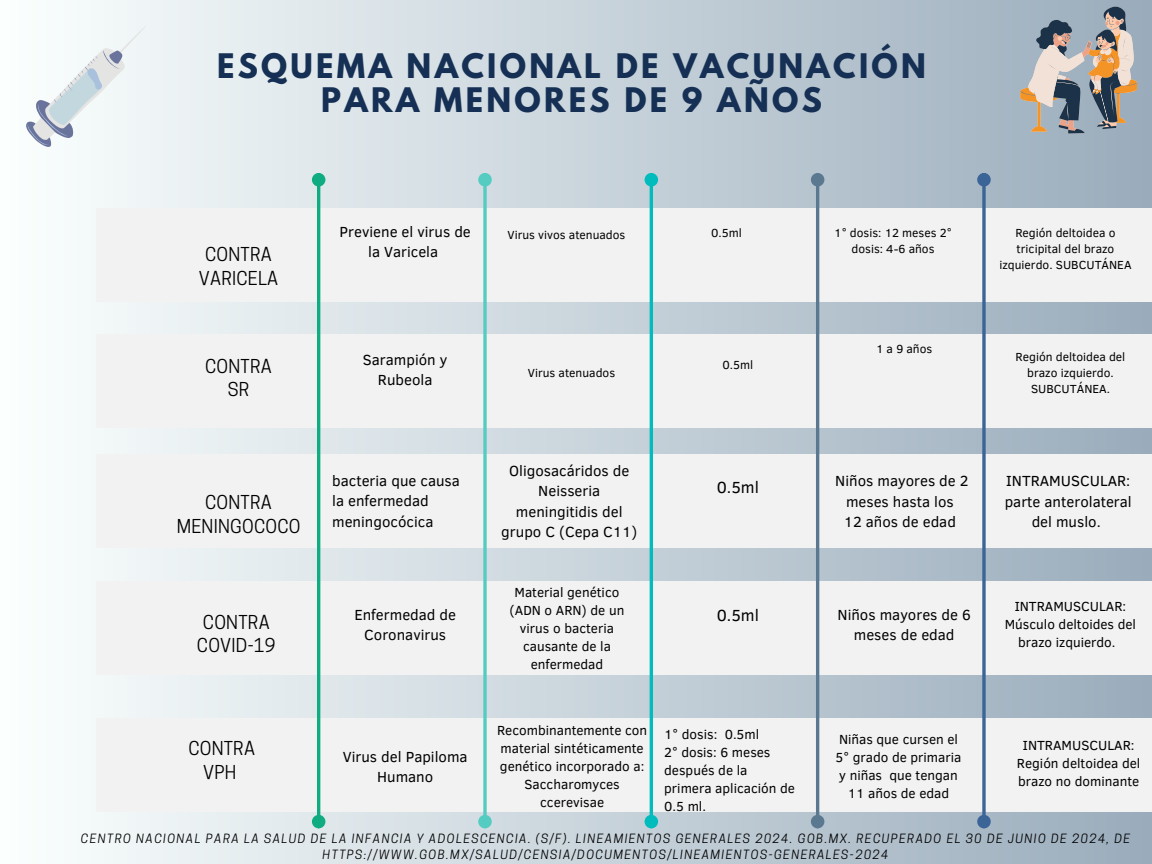
<style>
.page{position:relative;width:1152px;height:864px;background:#fff}
.page>*{position:absolute;margin:0;border:0;box-sizing:border-box;transform-origin:0 0}
.t1{font:700 30px/33.8px "League Spartan";letter-spacing:.11em;color:#153054;text-align:center}
.t2{font:18px/23.7px "Cooper Hewitt";letter-spacing:.015em;color:#000;text-align:center}
.t3{font:16.5px "Clear Sans";color:#000}
.t4{font:15px/20.2px "Clear Sans";color:#000;text-align:center}
.t5{font:13.5px/18px "Clear Sans";color:#000;text-align:center}
.t6{font:italic 12px/16px "Cooper Hewitt";letter-spacing:.12em;color:#000;text-align:center}
.t7{font:12px/16px "Clear Sans";color:#000;text-align:center}
</style>
<div class="page">
<div style="left:0;top:0;width:1152px;height:864px;background:linear-gradient(to right,#fbfffe,#9aacbb)"></div>
<div style="left:96px;top:208px;width:1056px;height:93px;background:#f2f2f2"></div>
<div style="left:96px;top:334px;width:1056px;height:94px;background:#f2f2f2"></div>
<div style="left:96px;top:454px;width:1056px;height:94px;background:#f2f2f2"></div>
<div style="left:96px;top:581px;width:1056px;height:94px;background:#f2f2f2"></div>
<div style="left:96px;top:718px;width:1056px;height:94px;background:#f2f2f2"></div>
<svg style="left:483px;top:187px;width:4px;height:628px;background:#6bd0c7"></svg>
<div style="left:480px;top:817px;width:10px;height:10px;background:#55ccc1;border-radius:50%"></div>
<div style="left:478px;top:815px;width:14px;height:13px;border:3px solid #55ccc1;border-radius:50%"></div>
<div style="left:480px;top:175px;width:10px;height:10px;background:#55ccc1;border-radius:50%"></div>
<div style="left:478px;top:173px;width:14px;height:14px;border:3px solid #55ccc1;border-radius:50%"></div>
<hr style="left:317px;top:186px;width:3px;height:630px;background:#0fac81">
<div style="left:314px;top:817px;width:10px;height:10px;background:#0fac81;border-radius:50%"></div>
<div style="left:312px;top:815px;width:13px;height:13px;border:3px solid #0fac81;border-radius:50%"></div>
<div style="left:314px;top:175px;width:10px;height:10px;background:#0fac81;border-radius:50%"></div>
<div style="left:312px;top:173px;width:13px;height:14px;border:3px solid #0fac81;border-radius:50%"></div>
<hr style="left:650px;top:186px;width:3px;height:630px;background:#00bcbc">
<div style="left:646px;top:817px;width:10px;height:10px;background:#00bcbc;border-radius:50%"></div>
<div style="left:645px;top:815px;width:13px;height:13px;border:3px solid #00bcbc;border-radius:50%"></div>
<div style="left:646px;top:175px;width:10px;height:10px;background:#00bcbc;border-radius:50%"></div>
<div style="left:645px;top:173px;width:13px;height:14px;border:3px solid #00bcbc;border-radius:50%"></div>
<hr style="left:816px;top:186px;width:3px;height:630px;background:#5b7891">
<div style="left:813px;top:817px;width:10px;height:10px;background:#5b7891;border-radius:50%"></div>
<div style="left:811px;top:815px;width:13px;height:13px;border:3px solid #5b7891;border-radius:50%"></div>
<div style="left:813px;top:175px;width:10px;height:10px;background:#5b7891;border-radius:50%"></div>
<div style="left:811px;top:173px;width:13px;height:14px;border:3px solid #5b7891;border-radius:50%"></div>
<svg style="left:982px;top:187px;width:4px;height:628px;background:#5478a3"></svg>
<div style="left:979px;top:817px;width:10px;height:10px;background:#3b6597;border-radius:50%"></div>
<div style="left:977px;top:815px;width:14px;height:13px;border:3px solid #3b6597;border-radius:50%"></div>
<div style="left:979px;top:175px;width:10px;height:10px;background:#3b6597;border-radius:50%"></div>
<div style="left:977px;top:173px;width:14px;height:14px;border:3px solid #3b6597;border-radius:50%"></div>
<svg style="left:26px;top:26px;width:120px;height:121px"></svg>
<svg style="left:1020px;top:7px;width:117px;height:127px;background:#a1a0a0"></svg>
<p class="t1" style="left:217px;top:53px;width:710px">ESQUEMA NACIONAL DE VACUNACIÓN<br>PARA MENORES DE 9 AÑOS</p>
<h1 class="t2" style="left:199px;top:245px;width:81px">CONTRA<br>VARICELA</h1>
<p class="t2" style="left:205px;top:356px;width:68px">CONTRA<br>SR</p>
<h2 class="t2" style="left:177px;top:493px;width:125px">CONTRA<br>MENINGOCOCO</h2>
<h4 class="t2" style="left:197px;top:612px;width:80px">CONTRA<br>COVID-19</h4>
<h2 class="t2" style="left:188px;top:739px;width:68px">CONTRA<br>VPH</h2>
<h2 class="t4" style="left:340px;top:221px;width:133px">Previene el virus de la Varicela</h2>
<h4 class="t7" style="left:508px;top:227px;width:119px">Virus vivos atenuados</h4>
<h4 class="t7" style="left:711px;top:224px;width:32px">0.5ml</h4>
<h4 class="t7" style="left:834px;top:224px;width:119px">1° dosis: 12 meses 2° dosis: 4-6 años</h4>
<h4 class="t7" style="left:1000px;top:224px;width:134px">Región deltoidea o tricipital del brazo izquierdo. SUBCUTÁNEA</h4>
<h4 class="t4" style="left:363px;top:349px;width:86px">Sarampión y<br>Rubeola</h4>
<p class="t7" style="left:528px;top:364px;width:89px">Virus atenuados</p>
<h2 class="t4" style="left:332px;top:470px;width:129px;text-align:left">bacteria que causa la enfermedad meningocócica</h2>
<h4 class="t4" style="left:501px;top:460px;width:138px">Oligosacáridos de<br>Neisseria meningitidis del grupo C (Cepa C11)</h4>
<h2 class="t4" style="left:354px;top:604px;width:103px">Enfermedad de<br>Coronavirus</h2>
<h4 class="t5" style="left:510px;top:582px;width:116px">Material genético (ADN o ARN) de un virus o bacteria causante de la enfermedad</h4>
<p class="t7" style="left:722px;top:356px;width:32px">0.5ml</p>
<p class="t7" style="left:876px;top:340px;width:58px">1 a 9 años</p>
<p class="t7" style="left:1016px;top:348px;width:111px">Región deltoidea del brazo izquierdo.<br>SUBCUTÁNEA.</p>
<p class="t3" style="left:717px;top:475px;width:44px">0.5ml</p>
<p class="t4" style="left:835px;top:470px;width:135px">Niños mayores de 2 meses hasta los<br>12 años de edad</p>
<p class="t4" style="left:1005px;top:470px;width:129px">INTRAMUSCULAR: parte anterolateral del muslo.</p>
<h4 class="t3" style="left:717px;top:603px;width:44px">0.5ml</h4>
<h3 class="t4" style="left:838px;top:604px;width:135px">Niños mayores de 6 meses de edad</h3>
<h4 class="t5" style="left:1005px;top:597px;width:133px">INTRAMUSCULAR:<br>Músculo deltoides del brazo izquierdo.</h4>
<h4 class="t4" style="left:343px;top:746px;width:126px">Virus del Papiloma<br>Humano</h4>
<h4 class="t5" style="left:497px;top:721px;width:152px">Recombinantemente con material sintéticamente genético incorporado a:<br>Saccharomyces ccerevisae</h4>
<h4 class="t5" style="left:664px;top:724px;width:132px;text-align:left">1° dosis: 0.5ml<br>2° dosis: 6 meses después de la primera aplicación de<br>0.5 ml.</h4>
<h3 class="t5" style="left:836px;top:730px;width:127px">Niñas que cursen el<br>5° grado de primaria y niñas que tengan<br>11 años de edad</h3>
<h4 class="t5" style="left:1017px;top:735px;width:125px">INTRAMUSCULAR:<br>Región deltoidea del brazo no dominante</h4>
<h4 class="t6" style="left:81px;top:832px;width:1051px">CENTRO NACIONAL PARA LA SALUD DE LA INFANCIA Y ADOLESCENCIA. (S/F). LINEAMIENTOS GENERALES 2024. GOB.MX. RECUPERADO EL 30 DE JUNIO DE 2024, DE<br>HTTPS://WWW.GOB.MX/SALUD/CENSIA/DOCUMENTOS/LINEAMIENTOS-GENERALES-2024</h4>
</div>
